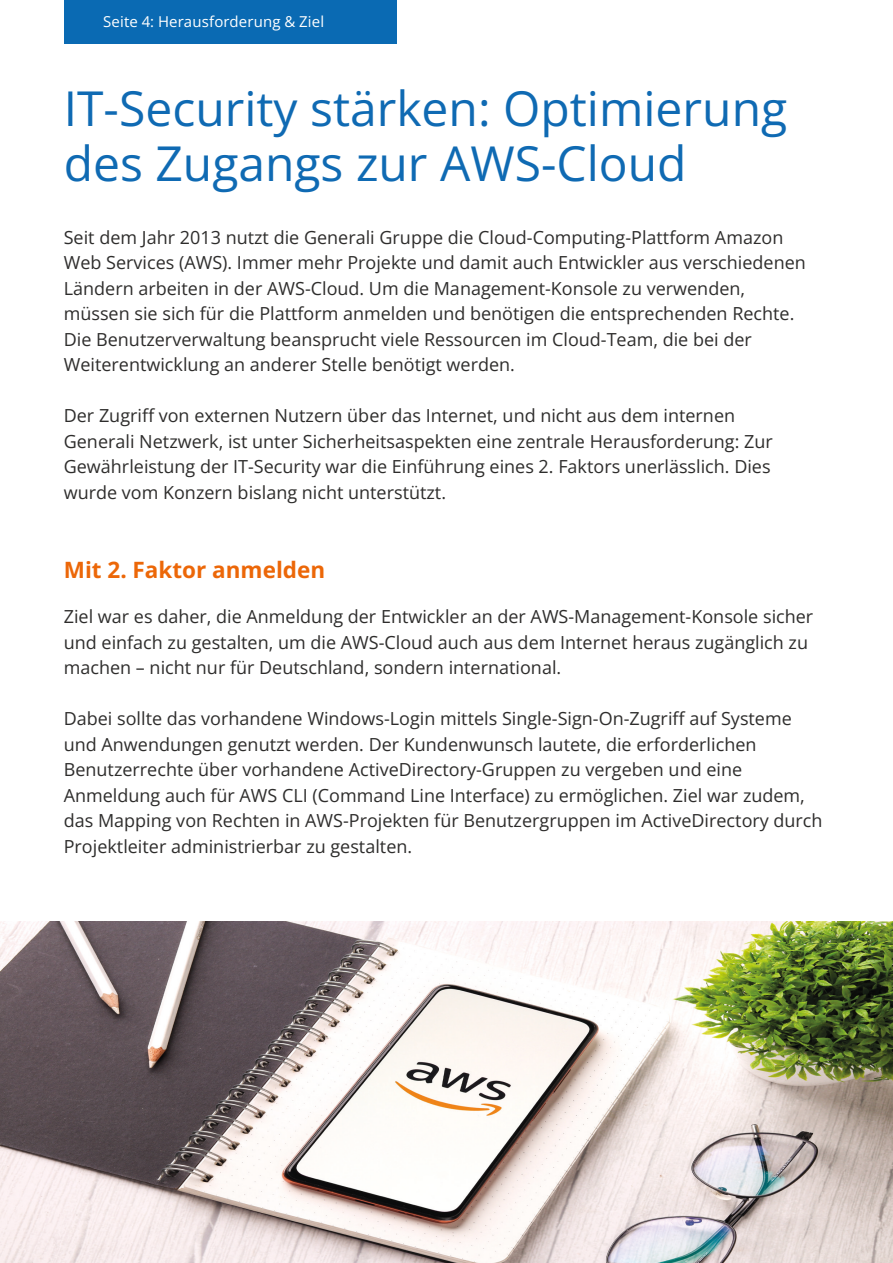
<style>
.page{position:relative;width:893px;height:1263px;background:#fff}
.page>*{position:absolute;margin:0;border:0;box-sizing:border-box;transform-origin:0 0}
.t1{font:48px/55.5px "Open Sans";color:#0f6ab3}
.t2{font:700 22.5px "Open Sans";color:#ec6708}
.t3{font:18px/25.5px "Open Sans";color:#2e2d2c}
.t4{font:15px "Open Sans";letter-spacing:.005em;color:#fff}
</style>
<div class="page">
<div style="left:64px;top:0;width:332px;height:44px;background:#0a6ab3"></div>
<img style="left:0;top:921px;width:893px;height:342px">
<p class="t4" style="left:103px;top:11px;width:222px">Seite 4: Herausforderung &amp; Ziel</p>
<h1 class="t1" style="left:64px;top:79px;width:725px">IT-Security stärken: Optimierung des Zugangs zur AWS-Cloud</h1>
<p class="t3" style="left:64px;top:224px;width:744px">Seit dem Jahr 2013 nutzt die Generali Gruppe die Cloud-Computing-Plattform Amazon Web Services (AWS). Immer mehr Projekte und damit auch Entwickler aus verschiedenen Ländern arbeiten in der AWS-Cloud. Um die Management-Konsole zu verwenden, müssen sie sich für die Plattform anmelden und benötigen die entsprechenden Rechte.<br>Die Benutzerverwaltung beansprucht viele Ressourcen im Cloud-Team, die bei der Weiterentwicklung an anderer Stelle benötigt werden.</p>
<p class="t3" style="left:64px;top:402px;width:710px">Der Zugriff von externen Nutzern über das Internet, und nicht aus dem internen Generali Netzwerk, ist unter Sicherheitsaspekten eine zentrale Herausforderung: Zur Gewährleistung der IT-Security war die Einführung eines 2. Faktors unerlässlich. Dies wurde vom Konzern bislang nicht unterstützt.</p>
<p class="t2" style="left:64px;top:554px;width:263px">Mit 2. Faktor anmelden</p>
<p class="t3" style="left:64px;top:603px;width:751px">Ziel war es daher, die Anmeldung der Entwickler an der AWS-Management-Konsole sicher und einfach zu gestalten, um die AWS-Cloud auch aus dem Internet heraus zugänglich zu machen – nicht nur für Deutschland, sondern international.</p>
<p class="t3" style="left:64px;top:705px;width:760px">Dabei sollte das vorhandene Windows-Login mittels Single-Sign-On-Zugriff auf Systeme und Anwendungen genutzt werden. Der Kundenwunsch lautete, die erforderlichen Benutzerrechte über vorhandene ActiveDirectory-Gruppen zu vergeben und eine Anmeldung auch für AWS CLI (Command Line Interface) zu ermöglichen. Ziel war zudem, das Mapping von Rechten in AWS-Projekten für Benutzergruppen im ActiveDirectory durch Projektleiter administrierbar zu gestalten.</p>
</div>
